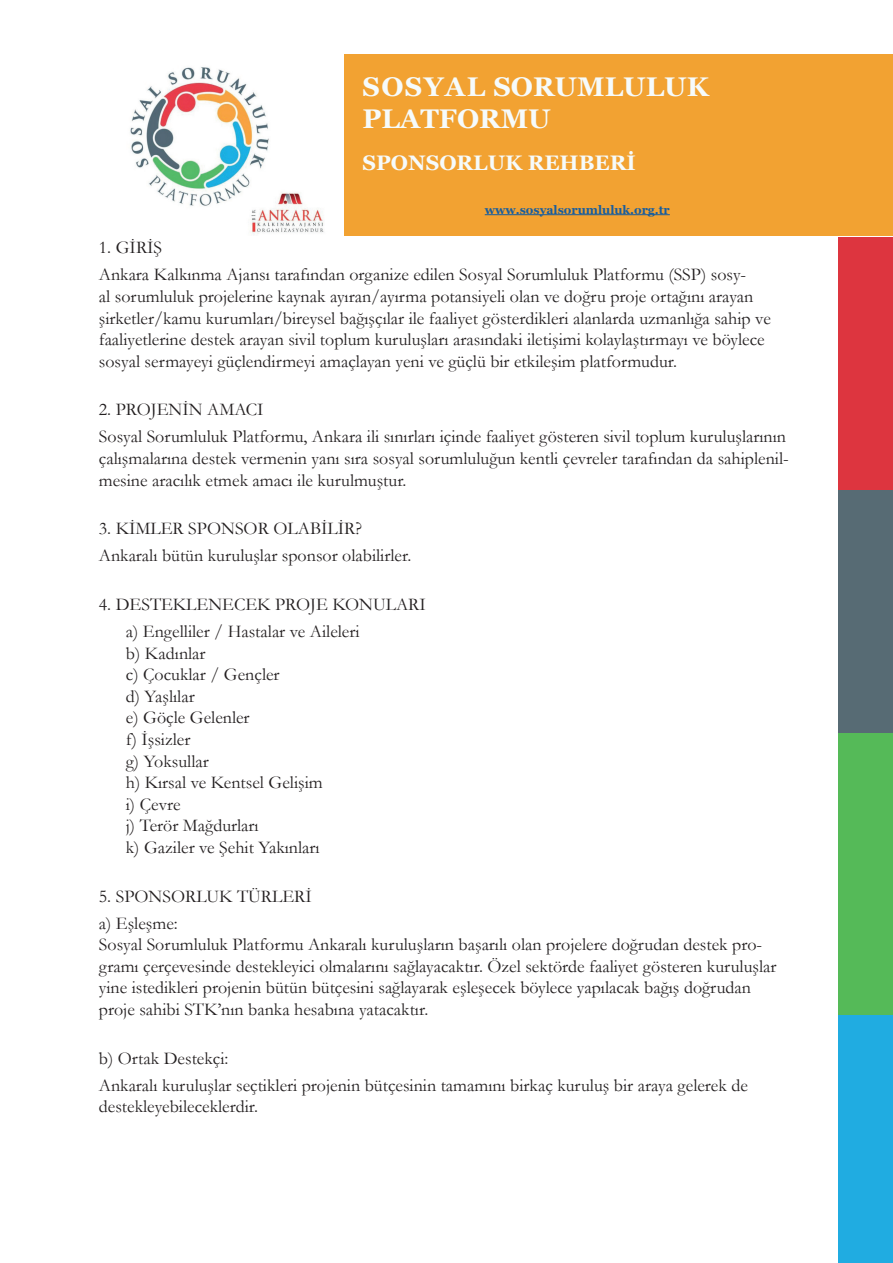
<style>
.page{position:relative;width:893px;height:1263px;background:#fff}
.page>*{position:absolute;margin:0;border:0;box-sizing:border-box;transform-origin:0 0}
.t1{font:700 27px/32.4px "Georgia";color:#f6fbfb}
.t2{font:700 21px "Georgia";color:#f6fbfb}
.t3{font:18px/21.6px "Garamond";color:#231f20}
.t4{font:700 12px "Georgia";color:#175d9e}
</style>
<div class="page">
<div style="left:839px;top:237px;width:54px;height:253px;background:#dd353f"></div>
<div style="left:839px;top:490px;width:54px;height:243px;background:#576b74"></div>
<div style="left:839px;top:733px;width:54px;height:282px;background:#55ba58"></div>
<div style="left:839px;top:1015px;width:54px;height:248px;background:#20ace1"></div>
<div style="left:345px;top:54px;width:548px;height:181px;background:#f2a232"></div>
<img style="left:130px;top:67px;width:194px;height:168px">
<hr style="left:485px;top:214px;width:185px;height:1px;background:#175d9e">
<h1 class="t1" style="left:362px;top:70px;width:348px">SOSYAL SORUMLULUK<br>PLATFORMU</h1>
<p class="t2" style="left:362px;top:150px;width:275px">SPONSORLUK REHBERİ</p>
<p class="t4" style="left:485px;top:202px;width:187px">www.sosyalsorumluluk.org.tr</p>
<p class="t3" style="left:99px;top:234px;width:649px;line-height:27px">1. GİRİŞ<br>Ankara Kalkınma Ajansı tarafından organize edilen Sosyal Sorumluluk Platformu (SSP) sosy-</p>
<p class="t3" style="left:99px;top:285px;width:673px">al sorumluluk projelerine kaynak ayıran/ayırma potansiyeli olan ve doğru proje ortağını arayan şirketler/kamu kurumları/bireysel bağışçılar ile faaliyet gösterdikleri alanlarda uzmanlığa sahip ve faaliyetlerine destek arayan sivil toplum kuruluşları arasındaki iletişimi kolaylaştırmayı ve böylece sosyal sermayeyi güçlendirmeyi amaçlayan yeni ve güçlü bir etkileşim platformudur.</p>
<p class="t3" style="left:99px;top:396px;width:689px;line-height:27px">2. PROJENİN AMACI<br>Sosyal Sorumluluk Platformu, Ankara ili sınırları içinde faaliyet gösteren sivil toplum kuruluşlarının</p>
<p class="t3" style="left:99px;top:447px;width:691px">çalışmalarına destek vermenin yanı sıra sosyal sorumluluğun kentli çevreler tarafından da sahiplenil&shy;mesine aracılık etmek amacı ile kurulmuştur.</p>
<p class="t3" style="left:99px;top:515px;width:314px;line-height:27px">3. KİMLER SPONSOR OLABİLİR?<br>Ankaralı bütün kuruluşlar sponsor olabilirler.</p>
<p class="t3" style="left:126px;top:590px;width:301px;line-height:27px;text-indent:-27px">4. DESTEKLENECEK PROJE KONULARI a) Engelliler / Hastalar ve Aileleri</p>
<p class="t3" style="left:126px;top:642px;width:198px">b) Kadınlar<br>c) Çocuklar / Gençler<br>d) Yaşlılar<br>e) Göçle Gelenler<br>f) İşsizler<br>g) Yoksullar<br>h) Kırsal ve Kentsel Gelişim i) Çevre<br>j) Terör Mağdurları<br>k) Gaziler ve Şehit Yakınları</p>
<p class="t3" style="left:99px;top:882px;width:214px;line-height:27px">5. SPONSORLUK TÜRLERİ a) Eşleşme:</p>
<p class="t3" style="left:99px;top:933px;width:679px">Sosyal Sorumluluk Platformu Ankaralı kuruluşların başarılı olan projelere doğrudan destek pro&shy;gramı çerçevesinde destekleyici olmalarını sağlayacaktır. Özel sektörde faaliyet gösteren kuruluşlar yine istedikleri projenin bütün bütçesini sağlayarak eşleşecek böylece yapılacak bağış doğrudan proje sahibi STK’nın banka hesabına yatacaktır.</p>
<p class="t3" style="left:99px;top:1044px;width:650px;line-height:27px">b) Ortak Destekçi:<br>Ankaralı kuruluşlar seçtikleri projenin bütçesinin tamamını birkaç kuruluş bir araya gelerek de</p>
<p class="t3" style="left:99px;top:1095px;width:161px">destekleyebileceklerdir.</p>
</div>
